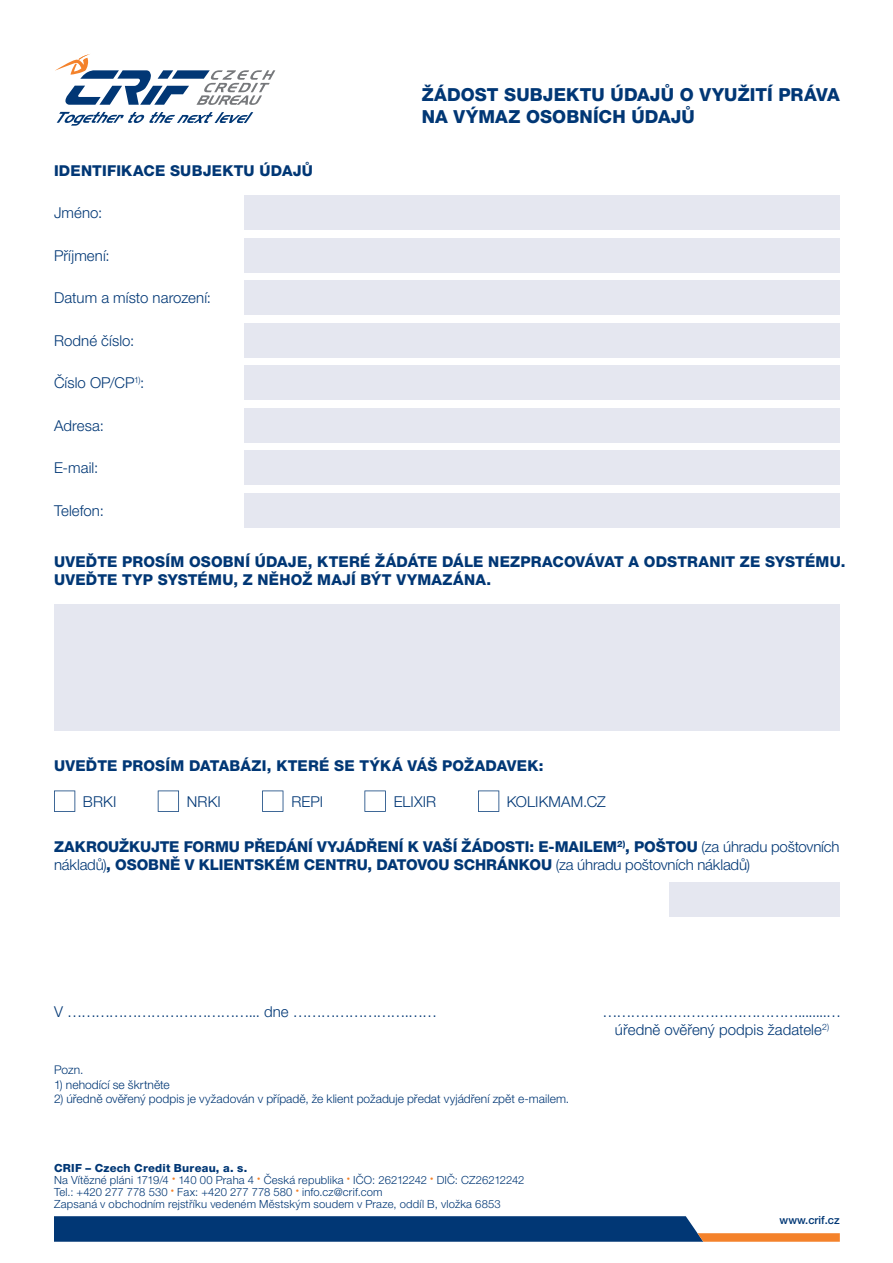
<style>
.page{position:relative;width:893px;height:1263px;background:#fff}
.page>*{position:absolute;margin:0;border:0;box-sizing:border-box;transform-origin:0 0}
.t1{font:800 18px/21.6px "Helvetica Neue LT Pro";letter-spacing:.005em;color:#013775}
.t2{font:800 15px/18px "Helvetica Neue LT Pro";letter-spacing:.005em;color:#013775}
.t3{font:300 15px/18px "Helvetica Neue LT Pro";letter-spacing:.005em;color:#013775;text-align:center}
.t4{font:300 12px "Helvetica Neue LT Pro";letter-spacing:.005em;color:#013775}
.t5{font:300 11.25px/12px "Helvetica Neue LT Pro";letter-spacing:.015em;color:#013775}
.t6{font:500 11.25px "Helvetica Neue LT Pro";color:#013775}
.s1{font-weight:300}
.s2{font-weight:800}
</style>
<div class="page">
<svg style="left:54px;top:1216px;width:786px;height:26px;background:#335784"></svg>
<svg style="left:57px;top:112px;width:196px;height:14px"></svg>
<svg style="left:55px;top:54px;width:220px;height:51px"></svg>
<div style="left:244px;top:196px;width:596px;height:34px;background:#e5e7f0"></div>
<div style="left:54px;top:604px;width:786px;height:127px;background:#e5e7f0"></div>
<div style="left:244px;top:238px;width:596px;height:34px;background:#e5e7f0"></div>
<div style="left:244px;top:281px;width:596px;height:34px;background:#e5e7f0"></div>
<div style="left:244px;top:323px;width:596px;height:34px;background:#e5e7f0"></div>
<div style="left:244px;top:366px;width:596px;height:34px;background:#e5e7f0"></div>
<div style="left:244px;top:408px;width:596px;height:34px;background:#e5e7f0"></div>
<div style="left:244px;top:451px;width:596px;height:34px;background:#e5e7f0"></div>
<div style="left:244px;top:493px;width:596px;height:34px;background:#e5e7f0"></div>
<div style="left:670px;top:883px;width:170px;height:34px;background:#e5e7f0"></div>
<svg style="left:54px;top:790px;width:21px;height:22px"></svg>
<svg style="left:158px;top:790px;width:21px;height:22px"></svg>
<svg style="left:262px;top:790px;width:21px;height:22px"></svg>
<svg style="left:364px;top:790px;width:22px;height:22px"></svg>
<svg style="left:478px;top:790px;width:21px;height:22px"></svg>
<p class="t1" style="left:422px;top:84px;width:420px">ŽÁDOST SUBJEKTU ÚDAJŮ O VYUŽITÍ PRÁVA<br>NA VÝMAZ OSOBNÍCH ÚDAJŮ</p>
<p class="t2" style="left:54px;top:162px;width:260px">IDENTIFIKACE SUBJEKTU ÚDAJŮ</p>
<p class="t3" style="left:54px;top:204px;width:50px">Jméno:</p>
<p class="t3" style="left:54px;top:246px;width:57px">Příjmení:</p>
<p class="t3" style="left:54px;top:289px;width:158px">Datum a místo narození:</p>
<p class="t3" style="left:54px;top:331px;width:82px">Rodné číslo:</p>
<p class="t3" style="left:54px;top:374px;width:92px">Číslo OP/CP<sup>1)</sup>:</p>
<p class="t3" style="left:54px;top:416px;width:51px">Adresa:</p>
<p class="t3" style="left:54px;top:459px;width:46px">E-mail:</p>
<p class="t3" style="left:54px;top:501px;width:51px">Telefon:</p>
<p class="t2" style="left:54px;top:553px;width:793px">UVEĎTE PROSÍM OSOBNÍ ÚDAJE, KTERÉ ŽÁDÁTE DÁLE NEZPRACOVÁVAT A ODSTRANIT ZE SYSTÉMU.<br>UVEĎTE TYP SYSTÉMU, Z NĚHOŽ MAJÍ BÝT VYMAZÁNA.</p>
<p class="t2" style="left:54px;top:757px;width:491px">UVEĎTE PROSÍM DATABÁZI, KTERÉ SE TÝKÁ VÁŠ POŽADAVEK:</p>
<p class="t3" style="left:83px;top:792px;width:35px">BRKI</p>
<p class="t3" style="left:187px;top:792px;width:35px">NRKI</p>
<p class="t3" style="left:291px;top:792px;width:33px">REPI</p>
<p class="t3" style="left:394px;top:792px;width:44px">ELIXIR</p>
<p class="t3" style="left:507px;top:792px;width:101px">KOLIKMAM.CZ</p>
<p class="t2" style="left:54px;top:838px;width:787px">ZAKROUŽKUJTE FORMU PŘEDÁNÍ VYJÁDŘENÍ K VAŠÍ ŽÁDOSTI: E-MAILEM<sup>2)</sup>, POŠTOU <span class="s1">(za úhradu poštovních nákladů)</span>, OSOBNĚ V KLIENTSKÉM CENTRU, DATOVOU SCHRÁNKOU <span class="s1">(za úhradu poštovních nákladů)</span></p>
<p class="t3" style="left:54px;top:1003px;width:384px">V …………………………………... dne …………………….……</p>
<p class="t4" style="left:54px;top:1063px;width:31px">Pozn.</p>
<p class="t4" style="left:54px;top:1077px;width:117px">1) nehodící se škrtněte</p>
<p class="t4" style="left:54px;top:1091px;width:517px">2) úředně ověřený podpis je vyžadován v případě, že klient požaduje předat vyjádření zpět e-mailem.</p>
<p class="t5" style="left:54px;top:1161px;width:472px"><span class="s2">CRIF – Czech Credit Bureau, a. s.<br></span>Na Vítězné pláni 1719/4 <sup>•</sup> 140 00 Praha 4 <sup>•</sup> Česká republika <sup>•</sup> IČO: 26212242 <sup>•</sup> DIČ: CZ26212242<br>Tel.: +420 277 778 530 <sup>•</sup> Fax: +420 277 778 580 <sup>•</sup> info.cz@crif.com<br>Zapsaná v obchodním rejstříku vedeném Městským soudem v Praze, oddíl B, vložka 6853</p>
<p class="t3" style="left:602px;top:1003px;width:240px">……………………………………........… úředně ověřený podpis žadatele<sup>2)</sup></p>
<p class="t6" style="left:780px;top:1213px;width:62px">www.crif.cz</p>
</div>
